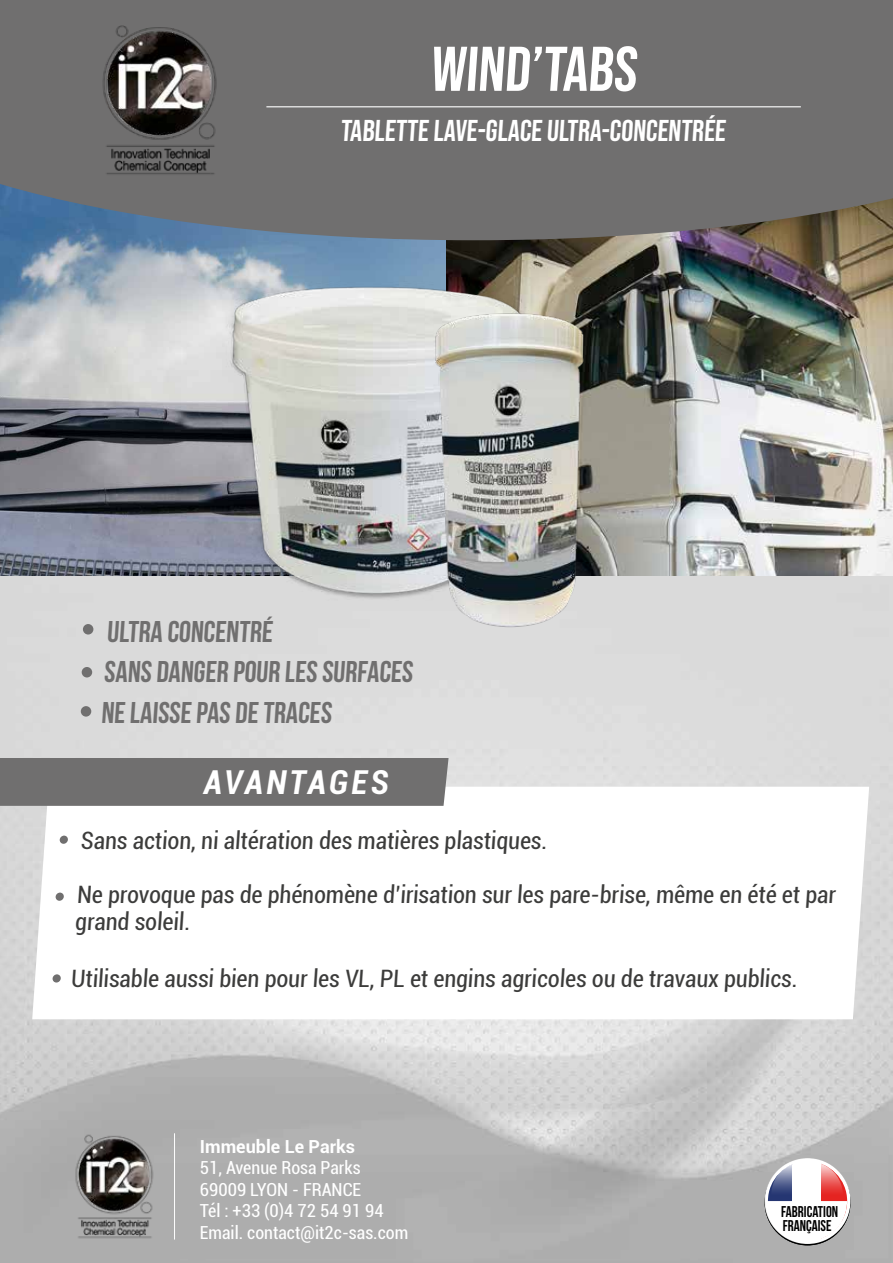
<style>
.page{position:relative;width:893px;height:1263px;background:#fff}
.page>*{position:absolute;margin:0;border:0;box-sizing:border-box;transform-origin:0 0}
.t1{font:63px "Bebas Neue";color:#fff}
.t2{font:italic 700 condensed 33px "Roboto";letter-spacing:.09em;color:#fff}
.t3{font:700 30px/40.5px "Bebas Neue";color:#706f6f}
.t4{font:30px "Bebas Neue";color:#fff}
.t5{font:condensed 24px/27px "Roboto";color:#3c3c3b}
.t6{font:condensed 18px/21.6px "Roboto";color:#fff}
.t7{font:700 18px "Roboto";color:#fff}
.t8{font:15.6px/14.7px "Bebas Neue";color:#000;scale:.95 1}
</style>
<div class="page">
<img style="left:0;top:575px;width:893px;height:688px">
<img style="left:0;top:240px;width:446px;height:335px">
<img style="left:446px;top:240px;width:447px;height:335px">
<svg style="left:0;top:0;width:893px;height:240px;background:#6e6f70"></svg>
<svg style="left:765px;top:1158px;width:85px;height:86px"></svg>
<svg style="left:766px;top:1161px;width:82px;height:81px"></svg>
<hr style="left:174px;top:1133px;width:1px;height:106px;background:#fff">
<svg style="left:32px;top:787px;width:837px;height:232px"></svg>
<div style="left:60px;top:836px;width:8px;height:8px;background:#706f6f;border-radius:50%"></div>
<div style="left:55px;top:892px;width:9px;height:9px;background:#706f6f;border-radius:50%"></div>
<div style="left:52px;top:974px;width:9px;height:8px;background:#706f6f;border-radius:50%"></div>
<div style="left:0;top:758px;width:449px;height:48px;background:#706f6f"></div>
<hr style="left:266px;top:106px;width:535px;height:1px;background:#dadada">
<div style="left:83px;top:624px;width:10px;height:10px;background:#706f6f;border-radius:50%"></div>
<div style="left:82px;top:667px;width:10px;height:10px;background:#706f6f;border-radius:50%"></div>
<div style="left:81px;top:706px;width:10px;height:11px;background:#706f6f;border-radius:50%"></div>
<img style="left:218px;top:255px;width:327px;height:362px">
<img style="left:415px;top:294px;width:196px;height:349px">
<img style="left:54px;top:1126px;width:120px;height:120px">
<img style="left:72px;top:11px;width:176px;height:176px">
<h1 class="t1" style="left:430px;top:33px;width:213px">WIND’TABS</h1>
<p class="t4" style="left:340px;top:113px;width:389px">TABLETTE LAVE-GLACE ULTRA-CONCENTRÉE</p>
<p class="t3" style="left:101px;top:611px;width:315px">ULTRA CONCENTRÉ<br>SANS DANGER POUR LES SURFACES<br>NE LAISSE PAS DE TRACES</p>
<h2 class="t2" style="left:204px;top:759px;width:186px">AVANTAGES</h2>
<p class="t5" style="left:81px;top:826px;width:470px">Sans action, ni altération des matières plastiques.</p>
<p class="t5" style="left:75px;top:880px;width:764px">Ne provoque pas de phénomène d’irisation sur les pare-brise, même en été et par grand soleil.</p>
<p class="t5" style="left:71px;top:964px;width:730px">Utilisable aussi bien pour les VL, PL et engins agricoles ou de travaux publics.</p>
<p class="t7" style="left:200px;top:1133px;width:157px">Immeuble Le Parks</p>
<p class="t6" style="left:200px;top:1156px;width:210px">51, Avenue Rosa Parks<br>69009 LYON - FRANCE<br>Tél : +33 (0)4 72 54 91 94<br>Email. contact@it2c-sas.com</p>
<p class="t8" style="left:781px;top:1204px;width:62px">FABRICATION<br>FRANÇAISE</p>
</div>
